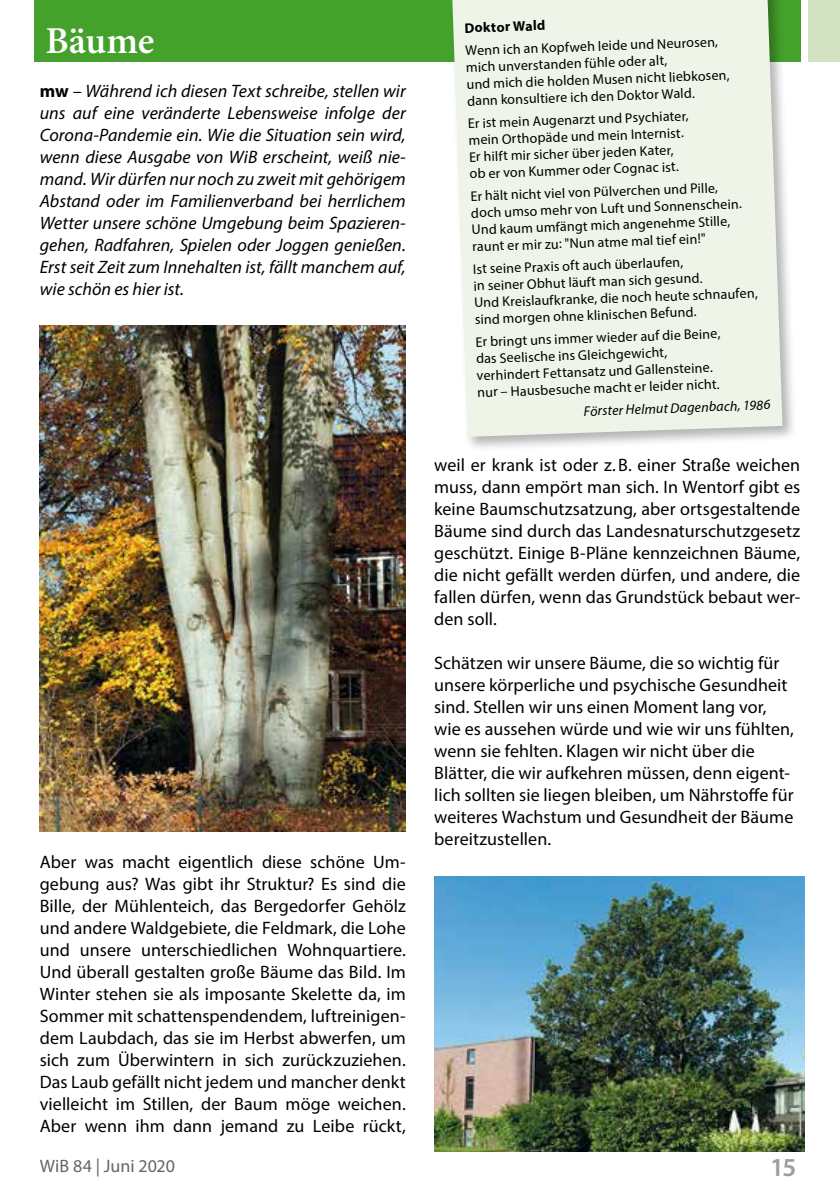
<style>
.page{position:relative;width:840px;height:1191px;background:#fff}
.page>*{position:absolute;margin:0;border:0;box-sizing:border-box;transform-origin:0 0}
.t1{font:600 38px "Minion Pro";letter-spacing:-.01em;color:#fff}
.t2{font:600 26px "Myriad Pro";color:#9c9e9f}
.t3{font:18px/22px "Myriad Pro";letter-spacing:.005em;color:#000;text-align:justify}
.t4{font:italic 18px/22px "Myriad Pro";color:#000;text-align:justify}
.t5{font:18px "Myriad Pro";color:#646567}
.t6{font:14px/16.8px "Myriad Pro";color:#000}
.t7{font:italic 14px "Myriad Pro";color:#000}
.t8{font:700 14px "Myriad Pro";color:#000}
.s1{font-weight:700;font-style:normal}
</style>
<div class="page">
<div style="left:808px;top:0;width:31px;height:62px;background:#d3e3c2"></div>
<div style="left:34px;top:0;width:765px;height:62px;background:#44a12b"></div>
<img style="left:434px;top:876px;width:369px;height:275px">
<img style="left:40px;top:326px;width:365px;height:506px">
<div style="left:448px;top:0;width:349px;height:452px;background:#000;opacity:.3"></div>
<div style="left:452px;top:0;width:330px;height:437px;background:#eef4e7"></div>
<h1 class="t1" style="left:45px;top:15px;width:110px">Bäume</h1>
<p class="t4" style="left:40px;top:80px;width:367px"><span class="s1">mw</span> – Während ich diesen Text schreibe, stellen wir uns auf eine veränderte Lebensweise infolge der Corona-Pandemie ein. Wie die Situation sein wird, wenn diese Ausgabe von WiB erscheint, weiß nie&shy;mand. Wir dürfen nur noch zu zweit mit gehörigem Abstand oder im Familienverband bei herrlichem Wetter unsere schöne Umgebung beim Spazieren&shy;gehen, Radfahren, Spielen oder Joggen genießen.<br>Erst seit Zeit zum Innehalten ist, fällt manchem auf, wie schön es hier ist.</p>
<p class="t3" style="left:40px;top:850px;width:367px">Aber was macht eigentlich diese schöne Um&shy;gebung aus? Was gibt ihr Struktur? Es sind die Bille, der Mühlenteich, das Bergedorfer Gehölz und andere Waldgebiete, die Feldmark, die Lohe und unsere unterschiedlichen Wohnquartiere.<br>Und überall gestalten große Bäume das Bild. Im Winter stehen sie als imposante Skelette da, im Sommer mit schattenspendendem, luftreinigen&shy;dem Laubdach, das sie im Herbst abwerfen, um sich zum Überwintern in sich zurückzuziehen.<br>Das Laub gefällt nicht jedem und mancher denkt vielleicht im Stillen, der Baum möge weichen.<br>Aber wenn ihm dann jemand zu Leibe rückt,</p>
<p class="t8" style="left:464px;top:19px;width:82px;rotate:-2deg">Doktor Wald</p>
<p class="t6" style="left:465px;top:42px;width:264px;rotate:-2deg">Wenn ich an Kopfweh leide und Neurosen, mich unverstanden fühle oder alt,<br>und mich die holden Musen nicht liebkosen, dann konsultiere ich den Doktor Wald.</p>
<p class="t6" style="left:467px;top:115px;width:222px;rotate:-2deg">Er ist mein Augenarzt und Psychiater, mein Orthopäde und mein Internist.<br>Er hilft mir sicher über jeden Kater, ob er von Kummer oder Cognac ist.</p>
<p class="t6" style="left:470px;top:188px;width:272px;rotate:-2deg">Er hält nicht viel von Pülverchen und Pille, doch umso mehr von Luft und Sonnenschein.<br>Und kaum umfängt mich angenehme Stille, raunt er mir zu: "Nun atme mal tief ein!"</p>
<p class="t6" style="left:472px;top:260px;width:285px;rotate:-2deg">Ist seine Praxis oft auch überlaufen,<br>in seiner Obhut läuft man sich gesund.<br>Und Kreislaufkranke, die noch heute schnaufen, sind morgen ohne klinischen Befund.</p>
<p class="t6" style="left:475px;top:333px;width:246px;rotate:-2deg">Er bringt uns immer wieder auf die Beine, das Seelische ins Gleichgewicht, verhindert Fettansatz und Gallensteine. nur – Hausbesuche macht er leider nicht.</p>
<p class="t7" style="left:583px;top:402px;width:188px;rotate:-2deg">Förster Helmut Dagenbach, 1986</p>
<p class="t3" style="left:434px;top:454px;width:367px">weil er krank ist oder z.B. einer Straße weichen muss, dann empört man sich. In Wentorf gibt es keine Baumschutzsatzung, aber ortsgestaltende Bäume sind durch das Landesnaturschutzgesetz geschützt. Einige B-Pläne kennzeichnen Bäume, die nicht gefällt werden dürfen, und andere, die fallen dürfen, wenn das Grundstück bebaut wer&shy;den soll.</p>
<p class="t3" style="left:434px;top:652px;width:361px;text-align:left">Schätzen wir unsere Bäume, die so wichtig für unsere körperliche und psychische Gesundheit sind. Stellen wir uns einen Moment lang vor, wie es aussehen würde und wie wir uns fühlten, wenn sie fehlten. Klagen wir nicht über die Blätter, die wir aufkehren müssen, denn eigent&shy;lich sollten sie liegen bleiben, um Nährstoffe für weiteres Wachstum und Gesundheit der Bäume bereitzustellen.</p>
<p class="t5" style="left:40px;top:1154px;width:137px">WiB 84 | Juni 2020</p>
<h2 class="t2" style="left:769px;top:1151px;width:28px">15</h2>
</div>
